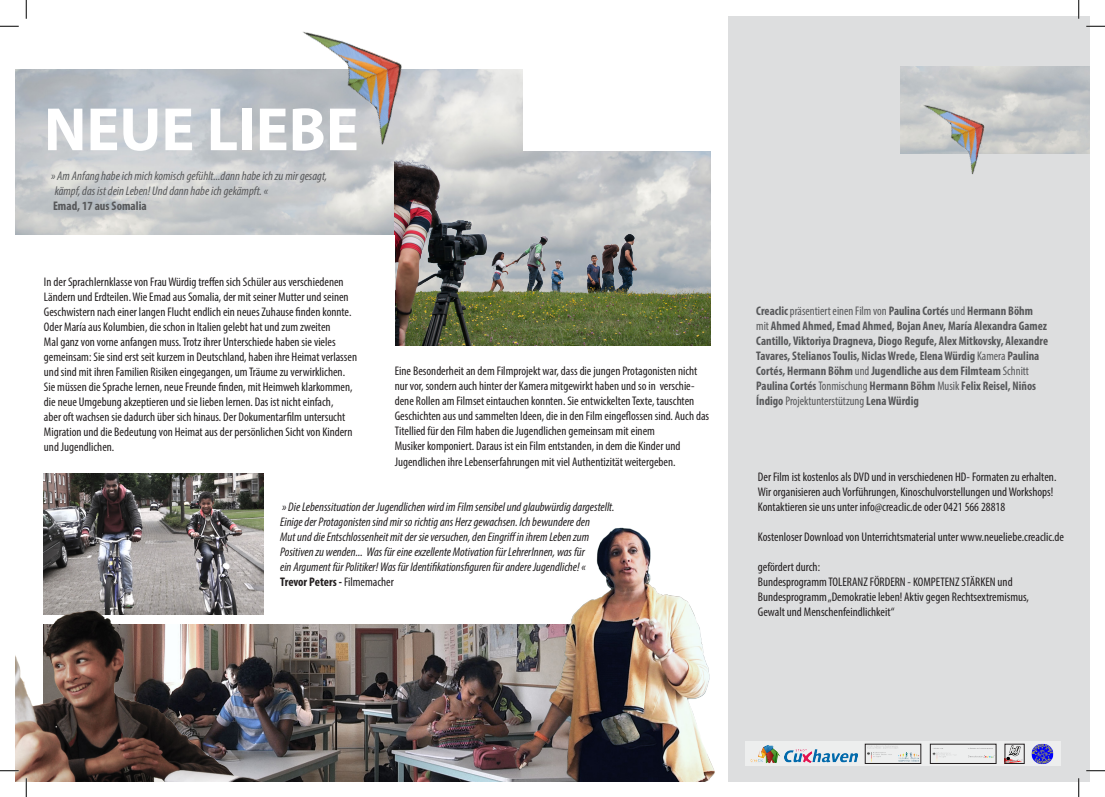
<style>
.page{position:relative;width:1105px;height:797px;background:#fff}
.page>*{position:absolute;margin:0;border:0;box-sizing:border-box;transform-origin:0 0}
.t1{font:700 61.62px "Myriad Pro";color:#fff}
.t2{font:condensed 12.5px/15px "Myriad Pro";color:#231f20}
.t3{font:italic condensed 12.5px/15px "Myriad Pro";color:#231f20}
.t4{font:700 condensed 12.5px/15px "Myriad Pro";color:#57585a}
.t5{font:italic condensed 12.5px "Myriad Pro";color:#57585a}
.t6{font:condensed 12.5px "Myriad Pro";color:#57585a}
.t7{font:700 condensed 12.5px "Myriad Pro";letter-spacing:-.005em;color:#231f20}
.s1{font-weight:400}
.s2{font-weight:700}
</style>
<div class="page">
<img style="left:16px;top:69px;width:694px;height:166px">
<img style="left:44px;top:473px;width:220px;height:133px">
<img style="left:395px;top:153px;width:315px;height:193px">
<div style="left:523px;top:16px;width:205px;height:135px;background:#fff"></div>
<img style="left:280px;top:624px;width:226px;height:157px">
<img style="left:506px;top:527px;width:209px;height:254px">
<img style="left:16px;top:606px;width:264px;height:175px">
<div style="left:728px;top:16px;width:361px;height:765px;background:#dddedf"></div>
<img style="left:254px;top:31px;width:211px;height:150px">
<svg style="left:746px;top:741px;width:315px;height:25px;fill:#edeeee"></svg>
<img style="left:750px;top:745px;width:30px;height:19px">
<img style="left:784px;top:746px;width:74px;height:16px">
<img style="left:867px;top:746px;width:52px;height:15px">
<img style="left:932px;top:746px;width:62px;height:15px">
<img style="left:1007px;top:746px;width:15px;height:15px">
<img style="left:1032px;top:743px;width:21px;height:21px">
<img style="left:900px;top:66px;width:123px;height:109px">
<svg style="left:0;top:25px;width:19px;height:2px"></svg>
<svg style="left:1086px;top:25px;width:19px;height:2px"></svg>
<svg style="left:0;top:770px;width:19px;height:1px"></svg>
<svg style="left:1086px;top:770px;width:19px;height:1px"></svg>
<svg style="left:25px;top:0;width:2px;height:19px"></svg>
<svg style="left:25px;top:778px;width:2px;height:19px"></svg>
<svg style="left:1078px;top:0;width:1px;height:19px"></svg>
<svg style="left:1078px;top:778px;width:1px;height:19px"></svg>
<p class="t1" style="left:44px;top:89px;width:316px">NEUE LIEBE</p>
<p class="t5" style="left:51px;top:169px;width:278px">» Am Anfang habe ich mich komisch gefühlt...dann habe ich zu mir gesagt,</p>
<p class="t5" style="left:55px;top:184px;width:215px">kämpf, das ist dein Leben! Und dann habe ich gekämpft. «</p>
<p class="t4" style="left:53px;top:198px;width:95px">Emad, 17 aus Somalia</p>
<p class="t2" style="left:44px;top:274px;width:315px">In der Sprachlernklasse von Frau Würdig treffen sich Schüler aus verschiedenen Ländern und Erdteilen. Wie Emad aus Somalia, der mit seiner Mutter und seinen Geschwistern nach einer langen Flucht endlich ein neues Zuhause finden konnte.<br>Oder María aus Kolumbien, die schon in Italien gelebt hat und zum zweiten<br>Mal ganz von vorne anfangen muss. Trotz ihrer Unterschiede haben sie vieles gemeinsam: Sie sind erst seit kurzem in Deutschland, haben ihre Heimat verlassen und sind mit ihren Familien Risiken eingegangen, um Träume zu verwirklichen.<br>Sie müssen die Sprache lernen, neue Freunde finden, mit Heimweh klarkommen, die neue Umgebung akzeptieren und sie lieben lernen. Das ist nicht einfach,<br>aber oft wachsen sie dadurch über sich hinaus. Der Dokumentarfilm untersucht Migration und die Bedeutung von Heimat aus der persönlichen Sicht von Kindern und Jugendlichen.</p>
<p class="t2" style="left:395px;top:363px;width:316px">Eine Besonderheit an dem Filmprojekt war, dass die jungen Protagonisten nicht nur vor, sondern auch hinter der Kamera mitgewirkt haben und so in verschie&shy;dene Rollen am Filmset eintauchen konnten. Sie entwickelten Texte, tauschten Geschichten aus und sammelten Ideen, die in den Film eingeflossen sind. Auch das Titellied für den Film haben die Jugendlichen gemeinsam mit einem</p>
<p class="t2" style="left:395px;top:438px;width:287px">Musiker komponiert. Daraus ist ein Film entstanden, in dem die Kinder und<br>Jugendlichen ihre Lebenserfahrungen mit viel Authentizität weitergeben.</p>
<p class="t3" style="left:280px;top:499px;width:336px">» Die Lebenssituation der Jugendlichen wird im Film sensibel und glaubwürdig dargestellt.<br>Einige der Protagonisten sind mir so richtig ans Herz gewachsen. Ich bewundere den</p>
<p class="t3" style="left:280px;top:529px;width:310px">Mut und die Entschlossenheit mit der sie versuchen, den Eingriff in ihrem Leben zum</p>
<p class="t3" style="left:280px;top:544px;width:306px">Positiven zu wenden... Was für eine exzellente Motivation für LehrerInnen, was für</p>
<p class="t3" style="left:280px;top:559px;width:307px">ein Argument für Politiker! Was für Identifikationsfiguren für andere Jugendliche! «</p>
<p class="t7" style="left:280px;top:574px;width:115px">Trevor Peters - <span class="s1">Filmemacher</span></p>
<p class="t4" style="left:756px;top:303px;width:278px">Creaclic <span class="s1">präsentiert einen Film von</span> Paulina Cortés <span class="s1">und</span> Hermann Böhm</p>
<p class="t4" style="left:756px;top:318px;width:292px"><span class="s1">mit</span> Ahmed Ahmed, Emad Ahmed, Bojan Anev, María Alexandra Gamez</p>
<p class="t4" style="left:756px;top:333px;width:293px">Cantillo, Viktoriya Dragneva, Diogo Regufe, Alex Mitkovsky, Alexandre</p>
<p class="t4" style="left:756px;top:348px;width:285px">Tavares, Stelianos Toulis, Niclas Wrede, Elena Würdig <span class="s1">Kamera</span> Paulina<br>Cortés, Hermann Böhm <span class="s1">und</span> Jugendliche aus dem Filmteam <span class="s1">Schnitt</span></p>
<p class="t4" style="left:756px;top:378px;width:281px">Paulina Cortés <span class="s1">Tonmischung</span> Hermann Böhm <span class="s1">Musik</span> Felix Reisel, Niños</p>
<p class="t6" style="left:756px;top:394px;width:164px"><span class="s2">Índigo</span> Projektunterstützung <span class="s2">Lena Würdig</span></p>
<p class="t2" style="left:758px;top:469px;width:300px">Der Film ist kostenlos als DVD und in verschiedenen HD- Formaten zu erhalten.<br>Wir organisieren auch Vorführungen, Kinoschulvorstellungen und Workshops!<br>Kontaktieren sie uns unter info@creaclic.de oder 0421 566 28818</p>
<p class="t2" style="left:758px;top:529px;width:308px">Kostenloser Download von Unterrichtsmaterial unter www.neueliebe.creaclic.de</p>
<p class="t2" style="left:758px;top:559px;width:64px">gefördert durch:</p>
<p class="t2" style="left:758px;top:574px;width:256px">Bundesprogramm TOLERANZ FÖRDERN - KOMPETENZ STÄRKEN und</p>
<p class="t2" style="left:758px;top:589px;width:273px">Bundesprogramm „Demokratie leben! Aktiv gegen Rechtsextremismus,</p>
<p class="t2" style="left:758px;top:604px;width:138px">Gewalt und Menschenfeindlichkeit“</p>
</div>
